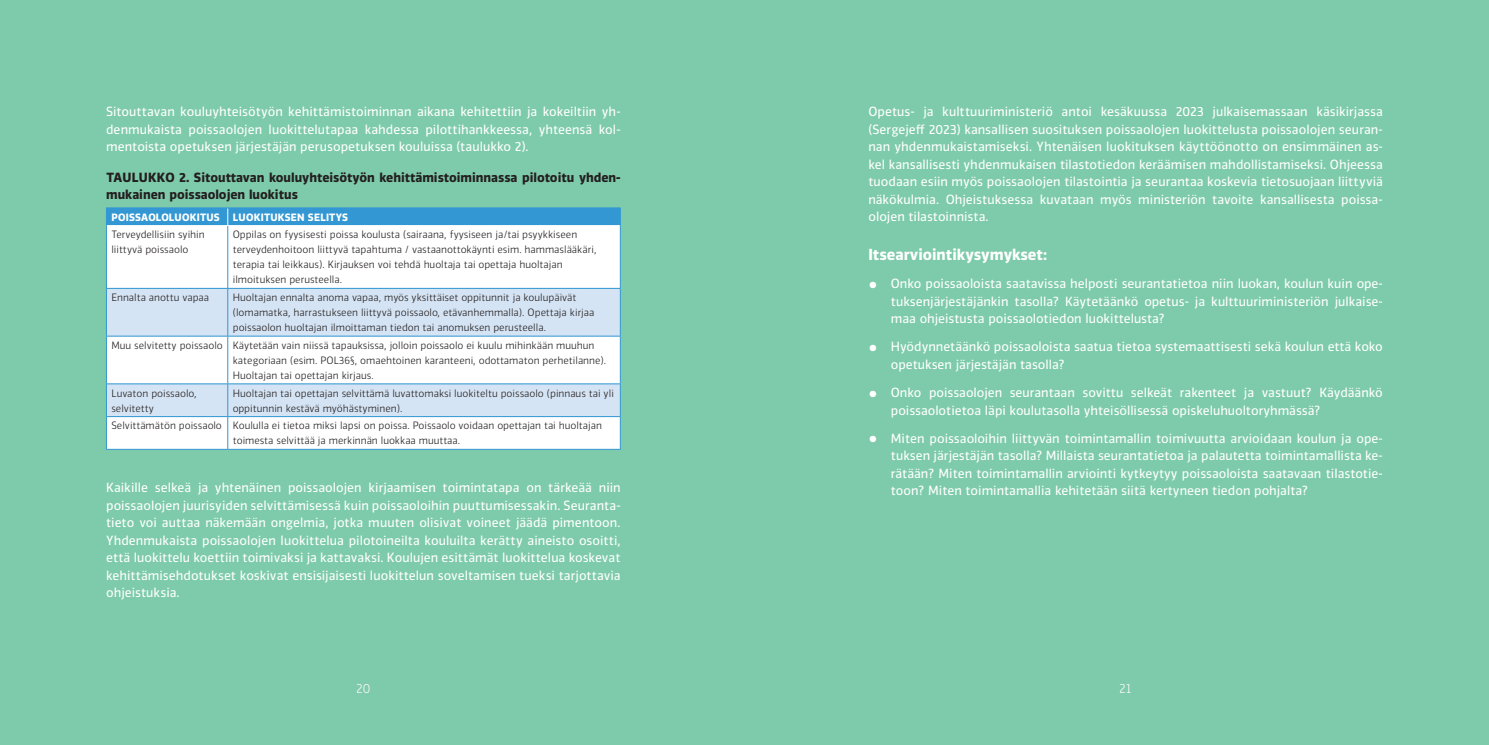
<style>
.page{position:relative;width:1489px;height:745px;background:#fff}
.page>*{position:absolute;margin:0;border:0;box-sizing:border-box;transform-origin:0 0}
.OTS3_valk{font:700 15px "Vinkel";color:#fff}
.valk_leipis{font:12.5px/17.5px "Vinkel";color:#fff;text-align:justify}
.taulOTS{font:700 12.5px/17.5px "Vinkel";color:#231f20}
.txt{font:300 12.5px "Vinkel";color:#fff}
.taulukon_teksti{font:300 10px/15px "Vinkel";color:#231f20}
.taulbold{font:700 10px "Vinkel";letter-spacing:.02em;color:#fff}
.s1{font-weight:700;font-size:22.5px}
</style>
<div class="page">
<div style="left:0;top:0;width:1488px;height:744px;background:#7ecbab"></div>
<div style="left:107px;top:226px;width:513px;height:222px;background:#fff"></div>
<svg style="left:107px;top:289px;width:513px;height:127px;background:#e3edf7"></svg>
<hr style="left:227px;top:226px;width:1px;height:62px;background:#3297d3">
<hr style="left:227px;top:288px;width:1px;height:47px;background:#3297d3">
<hr style="left:227px;top:336px;width:1px;height:47px;background:#3297d3">
<hr style="left:227px;top:384px;width:1px;height:32px;background:#3297d3">
<hr style="left:227px;top:416px;width:1px;height:32px;background:#3297d3">
<hr style="left:106px;top:288px;width:122px;height:1px;background:#3297d3">
<hr style="left:228px;top:288px;width:392px;height:1px;background:#3297d3">
<hr style="left:106px;top:335px;width:122px;height:1px;background:#3297d3">
<hr style="left:228px;top:335px;width:392px;height:1px;background:#3297d3">
<hr style="left:106px;top:383px;width:122px;height:1px;background:#3297d3">
<hr style="left:228px;top:383px;width:392px;height:1px;background:#3297d3">
<hr style="left:106px;top:416px;width:122px;height:1px;background:#3297d3">
<hr style="left:228px;top:416px;width:392px;height:1px;background:#3297d3">
<hr style="left:107px;top:225px;width:121px;height:1px;background:#fff">
<hr style="left:228px;top:225px;width:392px;height:1px;background:#fff">
<hr style="left:106px;top:207px;width:122px;height:1px;background:#3297d3">
<hr style="left:228px;top:207px;width:392px;height:1px;background:#3297d3">
<div style="left:106px;top:208px;width:515px;height:17px;background:#3297d3"></div>
<hr style="left:106px;top:225px;width:1px;height:63px;background:#3297d3">
<hr style="left:620px;top:225px;width:1px;height:63px;background:#3297d3">
<hr style="left:106px;top:288px;width:1px;height:47px;background:#3297d3">
<hr style="left:620px;top:288px;width:1px;height:47px;background:#3297d3">
<hr style="left:106px;top:336px;width:1px;height:47px;background:#3297d3">
<hr style="left:620px;top:336px;width:1px;height:47px;background:#3297d3">
<hr style="left:106px;top:384px;width:1px;height:32px;background:#3297d3">
<hr style="left:620px;top:384px;width:1px;height:32px;background:#3297d3">
<hr style="left:106px;top:416px;width:1px;height:32px;background:#3297d3">
<hr style="left:620px;top:416px;width:1px;height:32px;background:#3297d3">
<hr style="left:106px;top:448px;width:122px;height:1px;background:#3297d3">
<hr style="left:228px;top:448px;width:392px;height:1px;background:#3297d3">
<p class="valk_leipis" style="left:106px;top:103px;width:516px">Sitouttavan kouluyhteisötyön kehittämistoiminnan aikana kehitettiin ja kokeiltiin yh&shy;denmukaista poissaolojen luokittelutapaa kahdessa pilottihankkeessa, yhteensä kol&shy;mentoista opetuksen järjestäjän perusopetuksen kouluissa (taulukko 2).</p>
<p class="taulOTS" style="left:106px;top:168px;width:516px">TAULUKKO 2. Sitouttavan kouluyhteisötyön kehittämistoiminnassa pilotoitu yhden&shy;mukainen poissaolojen luokitus</p>
<p class="taulbold" style="left:112px;top:210px;width:109px">POISSAOLOLUOKITUS</p>
<p class="taulbold" style="left:233px;top:210px;width:117px">LUOKITUKSEN SELITYS</p>
<p class="taulukon_teksti" style="left:111px;top:227px;width:95px">Terveydellisiin syihin liittyvä poissaolo</p>
<p class="taulukon_teksti" style="left:233px;top:227px;width:365px">Oppilas on fyysisesti poissa koulusta (sairaana, fyysiseen ja/tai psyykkiseen terveydenhoitoon liittyvä tapahtuma / vastaanottokäynti esim. hammaslääkäri, terapia tai leikkaus). Kirjauksen voi tehdä huoltaja tai opettaja huoltajan ilmoituksen perusteella.</p>
<p class="taulukon_teksti" style="left:111px;top:290px;width:99px">Ennalta anottu vapaa</p>
<p class="taulukon_teksti" style="left:233px;top:290px;width:363px">Huoltajan ennalta anoma vapaa, myös yksittäiset oppitunnit ja koulupäivät (lomamatka, harrastukseen liittyvä poissaolo, etävanhemmalla). Opettaja kirjaa poissaolon huoltajan ilmoittaman tiedon tai anomuksen perusteella.</p>
<p class="taulukon_teksti" style="left:111px;top:337px;width:113px">Muu selvitetty poissaolo</p>
<p class="taulukon_teksti" style="left:233px;top:337px;width:375px">Käytetään vain niissä tapauksissa, jolloin poissaolo ei kuulu mihinkään muuhun kategoriaan (esim. POL36§, omaehtoinen karanteeni, odottamaton perhetilanne).<br>Huoltajan tai opettajan kirjaus.</p>
<p class="taulukon_teksti" style="left:111px;top:385px;width:87px">Luvaton poissaolo, selvitetty</p>
<p class="taulukon_teksti" style="left:233px;top:385px;width:382px">Huoltajan tai opettajan selvittämä luvattomaksi luokiteltu poissaolo (pinnaus tai yli oppitunnin kestävä myöhästyminen).</p>
<p class="taulukon_teksti" style="left:111px;top:418px;width:112px">Selvittämätön poissaolo</p>
<p class="taulukon_teksti" style="left:233px;top:418px;width:371px">Koululla ei tietoa miksi lapsi on poissa. Poissaolo voidaan opettajan tai huoltajan toimesta selvittää ja merkinnän luokkaa muuttaa.</p>
<p class="valk_leipis" style="left:106px;top:479px;width:516px">Kaikille selkeä ja yhtenäinen poissaolojen kirjaamisen toimintatapa on tärkeää niin poissaolojen juurisyiden selvittämisessä kuin poissaoloihin puuttumisessakin. Seuranta&shy;tieto voi auttaa näkemään ongelmia, jotka muuten olisivat voineet jäädä pimentoon.<br>Yhdenmukaista poissaolojen luokittelua pilotoineilta kouluilta kerätty aineisto osoitti, että luokittelu koettiin toimivaksi ja kattavaksi. Koulujen esittämät luokittelua koskevat kehittämisehdotukset koskivat ensisijaisesti luokittelun soveltamisen tueksi tarjottavia ohjeistuksia.</p>
<p class="valk_leipis" style="left:868px;top:103px;width:516px">Opetus- ja kulttuuriministeriö antoi kesäkuussa 2023 julkaisemassaan käsikirjassa (Sergejeff 2023) kansallisen suosituksen poissaolojen luokittelusta poissaolojen seuran&shy;nan yhdenmukaistamiseksi. Yhtenäisen luokituksen käyttöönotto on ensimmäinen as&shy;kel kansallisesti yhdenmukaisen tilastotiedon keräämisen mahdollistamiseksi. Ohjeessa tuodaan esiin myös poissaolojen tilastointia ja seurantaa koskevia tietosuojaan liittyviä näkökulmia. Ohjeistuksessa kuvataan myös ministeriön tavoite kansallisesta poissa&shy;olojen tilastoinnista.</p>
<h3 class="OTS3_valk" style="left:868px;top:244px;width:180px">Itsearviointikysymykset:</h3>
<p class="valk_leipis" style="left:890px;top:275px;width:493px;text-indent:-22px"><span class="s1">•</span> Onko poissaoloista saatavissa helposti seurantatietoa niin luokan, koulun kuin ope&shy;tuksenjärjestäjänkin tasolla? Käytetäänkö opetus- ja kulttuuriministeriön julkaise&shy;maa ohjeistusta poissaolotiedon luokittelusta?</p>
<p class="valk_leipis" style="left:890px;top:338px;width:493px;text-indent:-22px"><span class="s1">•</span> Hyödynnetäänkö poissaoloista saatua tietoa systemaattisesti sekä koulun että koko opetuksen järjestäjän tasolla?</p>
<p class="valk_leipis" style="left:890px;top:383px;width:493px;text-indent:-22px"><span class="s1">•</span> Onko poissaolojen seurantaan sovittu selkeät rakenteet ja vastuut? Käydäänkö poissaolotietoa läpi koulutasolla yhteisöllisessä opiskeluhuoltoryhmässä?</p>
<p class="valk_leipis" style="left:890px;top:429px;width:493px;text-indent:-22px"><span class="s1">•</span> Miten poissaoloihin liittyvän toimintamallin toimivuutta arvioidaan koulun ja ope&shy;tuksen järjestäjän tasolla? Millaista seurantatietoa ja palautetta toimintamallista ke&shy;rätään? Miten toimintamallin arviointi kytkeytyy poissaoloista saatavaan tilastotie&shy;toon? Miten toimintamallia kehitetään siitä kertyneen tiedon pohjalta?</p>
<p class="txt" style="left:356px;top:680px;width:16px">20</p>
<p class="txt" style="left:1119px;top:680px;width:14px">21</p>
</div>
